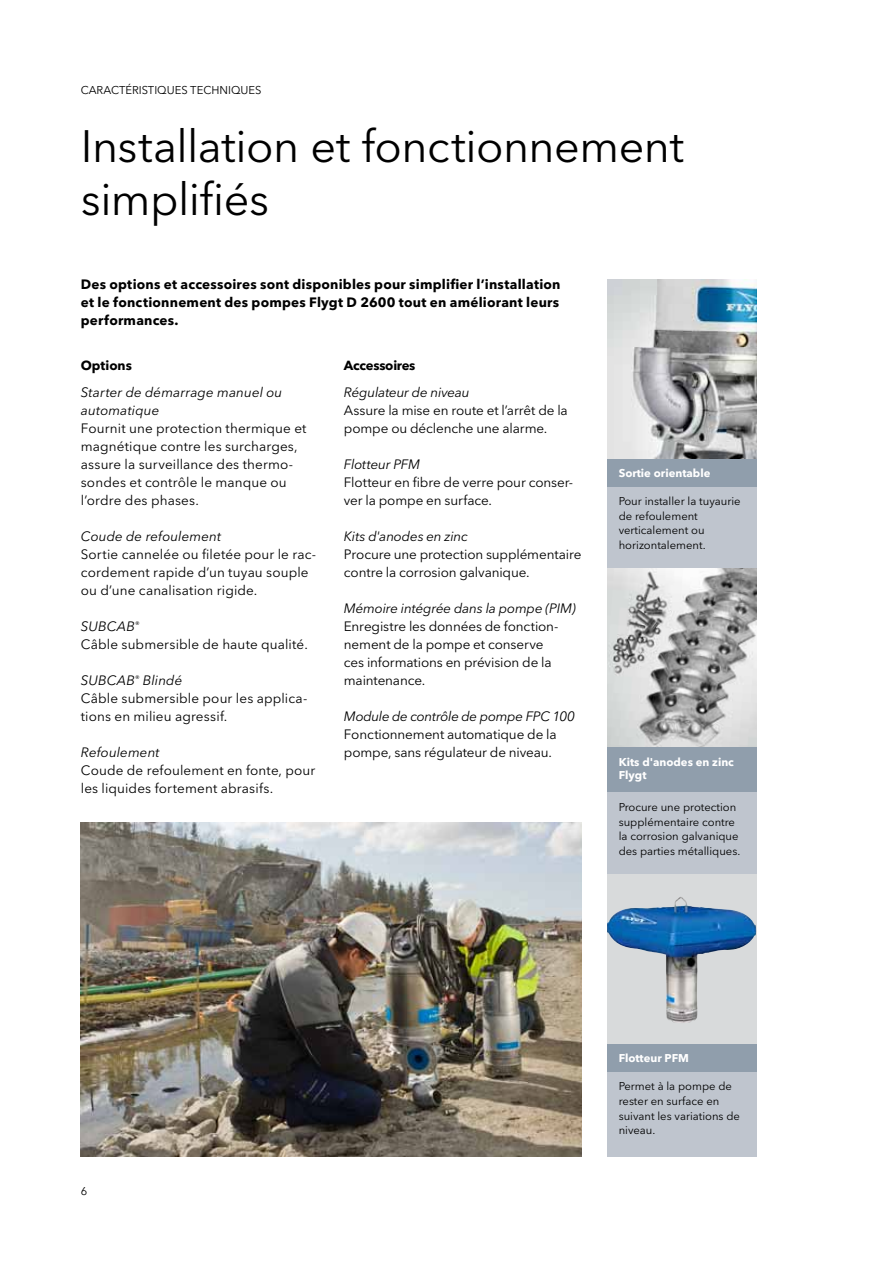
<style>
.page{position:relative;width:893px;height:1263px;background:#fff}
.page>*{position:absolute;margin:0;border:0;box-sizing:border-box;transform-origin:0 0}
.t1{font:45px/52.5px "Avenir Next LT Pro";letter-spacing:-.01em;color:#000}
.t2{font:13.5px/18px "Avenir Next LT Pro";letter-spacing:.005em;color:#000}
.t3{font:italic 13.5px/18px "Avenir Next LT Pro";letter-spacing:-.01em;color:#000}
.t4{font:700 13.5px/18px "Avenir Next LT Pro";letter-spacing:.015em;color:#000;text-align:justify}
.t5{font:700 13.2px "Avenir Next LT Pro";letter-spacing:-.02em;color:#000}
.t6{font:700 13.2px "Avenir Next LT Pro";color:#000}
.t7{font:11.25px/14.7px "Avenir Next LT Pro";color:#000}
.t8{font:700 11.25px/13.5px "Avenir Next LT Pro";color:#fff}
.s1{font-style:italic}
</style>
<div class="page">
<img style="left:607px;top:279px;width:150px;height:180px">
<div style="left:607px;top:864px;width:150px;height:203px;background:#d8dadb"></div>
<img style="left:607px;top:897px;width:149px;height:126px">
<img style="left:607px;top:567px;width:150px;height:181px">
<img style="left:81px;top:823px;width:500px;height:334px">
<div style="left:607px;top:1071px;width:150px;height:86px;background:#bfc5ce"></div>
<div style="left:607px;top:486px;width:150px;height:81px;background:#bfc5ce"></div>
<div style="left:607px;top:792px;width:150px;height:81px;background:#bfc5ce"></div>
<div style="left:607px;top:1044px;width:150px;height:27px;background:#909eac"></div>
<div style="left:607px;top:459px;width:150px;height:27px;background:#909eac"></div>
<div style="left:607px;top:748px;width:150px;height:44px;background:#909eac"></div>
<p class="t7" style="left:81px;top:82px;width:124px">Caractéristi ques tech</p>
<p class="t7" style="left:220px;top:82px;width:36px">niques</p>
<h1 class="t1" style="left:81px;top:120px;width:605px">Installation et fonctionnement simplifiés</h1>
<p class="t4" style="left:81px;top:275px;width:481px">Des options et accessoires sont disponibles pour simplifier l’installation et le fonctionnement des pompes Flygt D 2600 tout en améliorant leurs performances.</p>
<p class="t6" style="left:81px;top:357px;width:53px">Options</p>
<p class="t3" style="left:81px;top:384px;width:203px">Starter de démarrage manuel ou automatique</p>
<p class="t2" style="left:81px;top:420px;width:227px">Fournit une protection thermique et magnétique contre les surcharges, assure la surveillance des thermo&shy;sondes et contrôle le manque ou l’ordre des phases.</p>
<p class="t3" style="left:81px;top:527px;width:142px">Coude de refoulement</p>
<p class="t2" style="left:81px;top:545px;width:237px">Sortie cannelée ou filetée pour le rac&shy;cordement rapide d’un tuyau souple ou d’une canalisation rigide.</p>
<p class="t2" style="left:81px;top:617px;width:229px"><span class="s1">SUBCAB</span><sup>®<br></sup>Câble submersible de haute qualité.</p>
<p class="t2" style="left:81px;top:672px;width:228px"><span class="s1">SUBCAB</span><sup>®</sup> <span class="s1">Blindé<br></span>Câble submersible pour les applica&shy;tions en milieu agressif.</p>
<p class="t3" style="left:81px;top:744px;width:80px">Refoulement</p>
<p class="t2" style="left:81px;top:762px;width:236px">Coude de refoulement en fonte, pour les liquides fortement abrasifs.</p>
<p class="t5" style="left:344px;top:357px;width:73px">Accessoires</p>
<p class="t3" style="left:344px;top:383px;width:127px">Régulateur de niveau</p>
<p class="t2" style="left:344px;top:401px;width:225px">Assure la mise en route et l’arrêt de la pompe ou déclenche une alarme.</p>
<p class="t3" style="left:344px;top:455px;width:78px">Flotteur PFM</p>
<p class="t2" style="left:344px;top:473px;width:231px">Flotteur en fibre de verre pour conser&shy;ver la pompe en surface.</p>
<p class="t3" style="left:344px;top:527px;width:125px">Kits d'anodes en zinc</p>
<p class="t2" style="left:344px;top:545px;width:239px">Procure une protection supplémentaire contre la corrosion galvanique.</p>
<p class="t3" style="left:344px;top:599px;width:233px">Mémoire intégrée dans la pompe (PIM)</p>
<p class="t2" style="left:344px;top:617px;width:216px">Enregistre les données de fonction&shy;nement de la pompe et conserve ces informations en prévision de la maintenance.</p>
<p class="t3" style="left:344px;top:707px;width:233px">Module de contrôle de pompe FPC 100</p>
<p class="t2" style="left:344px;top:725px;width:214px">Fonctionnement automatique de la pompe, sans régulateur de niveau.</p>
<p class="t8" style="left:619px;top:466px;width:93px">Sortie orientable</p>
<p class="t7" style="left:619px;top:494px;width:123px">Pour installer la tuyaurie de refoulement verticalement ou horizontalement.</p>
<p class="t8" style="left:619px;top:755px;width:117px">Kits d'anodes en zinc<br>Flygt</p>
<p class="t7" style="left:619px;top:800px;width:123px">Procure une protection supplémentaire contre la corrosion galvanique des parties métalliques.</p>
<p class="t7" style="left:81px;top:1184px;width:8px">6</p>
<p class="t8" style="left:619px;top:1051px;width:72px">Flotteur PFM</p>
<p class="t7" style="left:619px;top:1079px;width:123px">Permet à la pompe de rester en surface en suivant les variations de niveau.</p>
</div>
